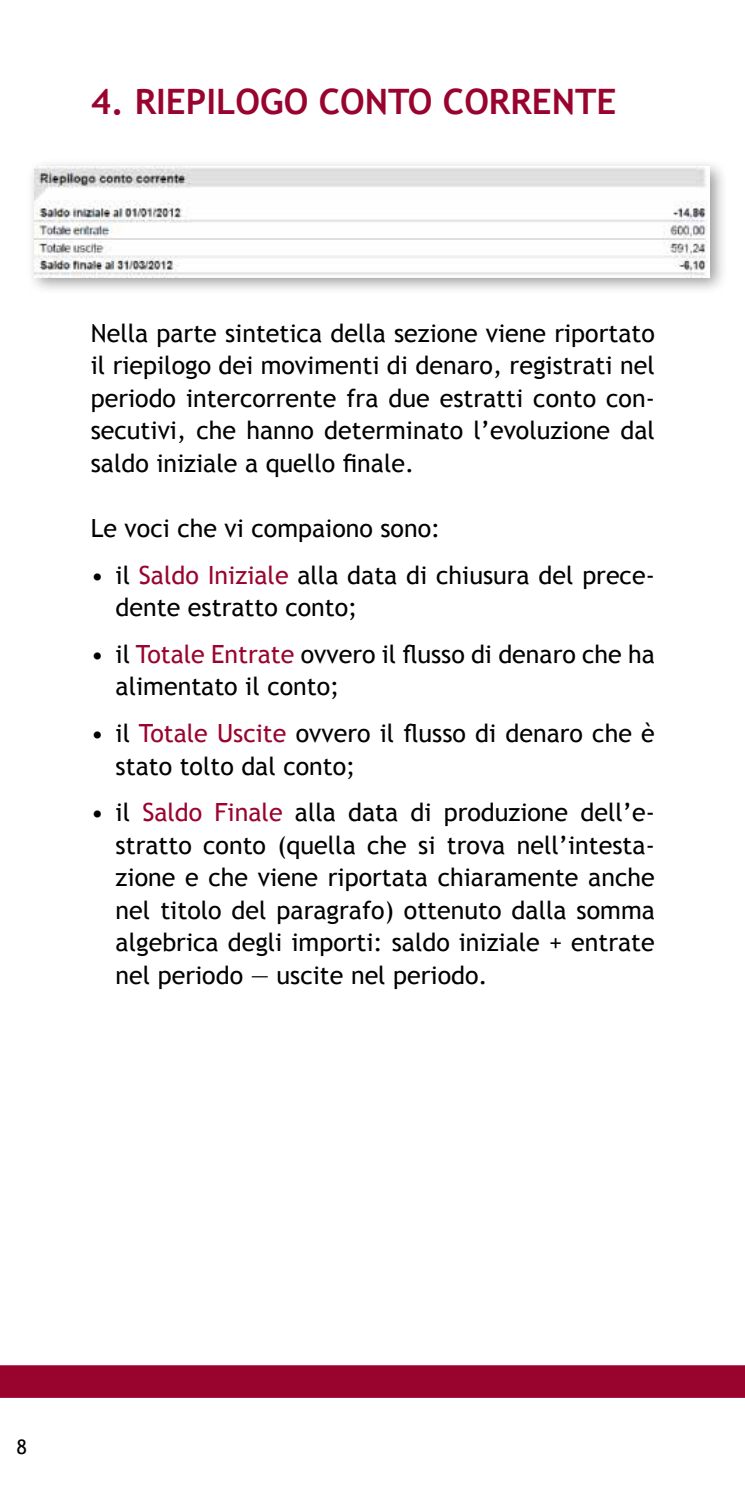
<style>
.page{position:relative;width:745px;height:1489px;background:#fff}
.page>*{position:absolute;margin:0;border:0;box-sizing:border-box;transform-origin:0 0}
.t1{font:700 35px "Trebuchet MS";color:#99042f}
.t2{font:25px/32.5px "Trebuchet MS";color:#000}
.t3{font:20px "Trebuchet MS";color:#000}
.s1{color:#99042f}
</style>
<div class="page">
<div style="left:0;top:1365px;width:744px;height:32px;background:#99042f"></div>
<div style="left:26px;top:158px;width:701px;height:137px;background:#000;opacity:.4"></div>
<img style="left:35px;top:167px;width:674px;height:110px">
<h1 class="t1" style="left:91px;top:80px;width:527px">4. RIEPILOGO CONTO CORRENTE</h1>
<p class="t2" style="left:91px;top:317px;width:565px;text-align:justify">Nella parte sintetica della sezione viene riportato il riepilogo dei movimenti di denaro, registrati nel periodo intercorrente fra due estratti conto con&shy;secutivi, che hanno determinato l’evoluzione dal saldo iniziale a quello finale.</p>
<p class="t2" style="left:91px;top:512px;width:351px">Le voci che vi compaiono sono:</p>
<p class="t2" style="left:116px;top:559px;width:540px;text-indent:-25px">• il <span class="s1">Saldo Iniziale</span> alla data di chiusura del prece&shy;dente estratto conto;</p>
<p class="t2" style="left:115px;top:638px;width:540px;text-indent:-25px">• il <span class="s1">Totale Entrate</span> ovvero il flusso di denaro che ha alimentato il conto;</p>
<p class="t2" style="left:116px;top:717px;width:540px;text-indent:-25px">• il <span class="s1">Totale Uscite</span> ovvero il flusso di denaro che è stato tolto dal conto;</p>
<p class="t2" style="left:116px;top:796px;width:540px;text-align:justify;text-indent:-25px">• il <span class="s1">Saldo Finale</span> alla data di produzione dell’e&shy;stratto conto (quella che si trova nell’intesta&shy;zione e che viene riportata chiaramente anche nel titolo del paragrafo) ottenuto dalla somma algebrica degli importi: saldo iniziale + entrate nel periodo — uscite nel periodo.</p>
<p class="t3" style="left:17px;top:1434px;width:12px">8</p>
</div>
